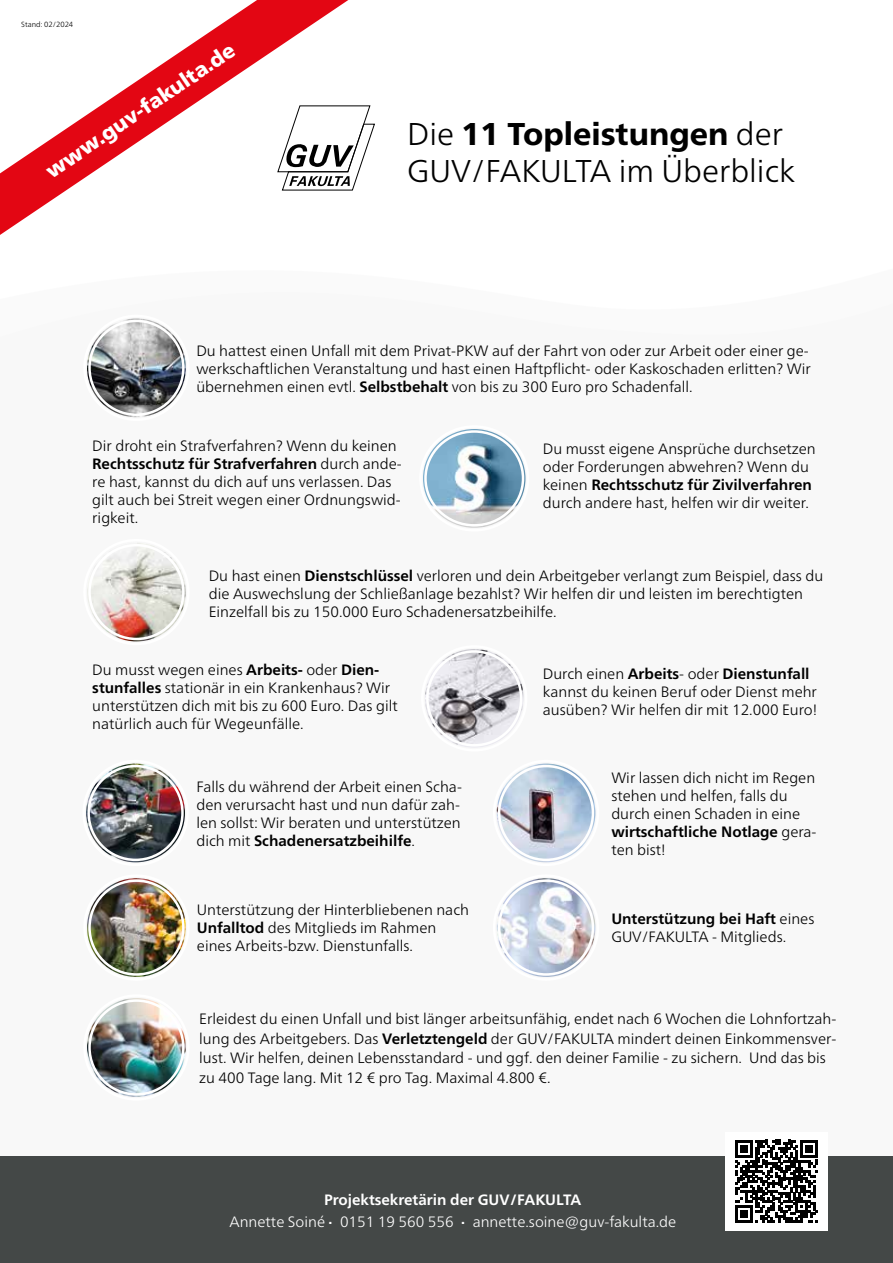
<style>
.page{position:relative;width:893px;height:1263px;background:#fff}
.page>*{position:absolute;margin:0;border:0;box-sizing:border-box;transform-origin:0 0}
.t1{font:300 31.5px/37.8px "Frutiger Neue LTW1 G";color:#000}
.t2{font:900 21px "Frutiger Neue LTW1 G";color:#fff}
.t3{font:300 15px/18px "Frutiger Neue LTW1 G";color:#000}
.t4{font:300 15px/22.2px "Frutiger Neue LTW1 G";color:#fff;text-align:center}
.t5{font:300 7.5px "Frutiger Neue LTW1 G";color:#000}
.s1{font-weight:800}
.s2{font-weight:700}
</style>
<div class="page">
<svg style="left:0;top:0;width:348px;height:235px"></svg>
<div style="left:0;top:1157px;width:893px;height:106px;background:#444847"></div>
<svg style="left:277px;top:105px;width:98px;height:86px"></svg>
<img style="left:423px;top:429px;width:102px;height:99px">
<div style="left:419px;top:425px;width:110px;height:106px;border:2px solid #fff;border-radius:50%"></div>
<div style="left:424px;top:430px;width:100px;height:96px;border:2px solid #fff;border-radius:50%"></div>
<img style="left:86px;top:763px;width:99px;height:99px;border-radius:49px">
<div style="left:82px;top:760px;width:107px;height:106px;border:2px solid #fff;border-radius:50%"></div>
<div style="left:87px;top:765px;width:97px;height:96px;border:2px solid #fff;border-radius:50%"></div>
<img style="left:87px;top:318px;width:99px;height:99px;border-radius:49px">
<div style="left:83px;top:315px;width:107px;height:106px;border:2px solid #fff;border-radius:50%"></div>
<div style="left:88px;top:320px;width:97px;height:96px;border:2px solid #fff;border-radius:50%"></div>
<img style="left:87px;top:543px;width:99px;height:98px;border-radius:49px">
<div style="left:83px;top:539px;width:107px;height:106px;border:2px solid #fff;border-radius:50%"></div>
<div style="left:88px;top:544px;width:97px;height:96px;border:2px solid #fff;border-radius:50%"></div>
<img style="left:425px;top:649px;width:99px;height:99px;border-radius:49px">
<div style="left:421px;top:645px;width:106px;height:106px;border:2px solid #fff;border-radius:50%"></div>
<div style="left:426px;top:650px;width:96px;height:96px;border:2px solid #fff;border-radius:50%"></div>
<img style="left:87px;top:878px;width:99px;height:99px;border-radius:49px">
<div style="left:83px;top:874px;width:107px;height:107px;border:2px solid #fff;border-radius:50%"></div>
<div style="left:88px;top:879px;width:97px;height:97px;border:2px solid #fff;border-radius:50%"></div>
<img style="left:497px;top:763px;width:98px;height:99px;border-radius:49px">
<div style="left:493px;top:760px;width:106px;height:106px;border:2px solid #fff;border-radius:50%"></div>
<div style="left:498px;top:765px;width:96px;height:96px;border:2px solid #fff;border-radius:50%"></div>
<img style="left:87px;top:998px;width:99px;height:99px;border-radius:49px">
<div style="left:83px;top:994px;width:107px;height:107px;border:2px solid #fff;border-radius:50%"></div>
<div style="left:88px;top:999px;width:97px;height:97px;border:2px solid #fff;border-radius:50%"></div>
<img style="left:497px;top:878px;width:98px;height:99px;border-radius:49px">
<div style="left:493px;top:874px;width:106px;height:107px;border:2px solid #fff;border-radius:50%"></div>
<div style="left:498px;top:879px;width:96px;height:97px;border:2px solid #fff;border-radius:50%"></div>
<div style="left:725px;top:1132px;width:103px;height:99px;background:#fff"></div>
<svg style="left:735px;top:1140px;width:83px;height:83px"></svg>
<p class="t5" style="left:21px;top:19px;width:54px">Stand: 02/2024</p>
<h2 class="t2" style="left:39px;top:160px;width:225px;rotate:-34deg">www.guv-fakulta.de</h2>
<h1 class="t1" style="left:407px;top:112px;width:389px">Die <span class="s1">11 Topleistungen</span> der<br>GUV/FAKULTA im Überblick</h1>
<p class="t3" style="left:196px;top:340px;width:616px">Du hattest einen Unfall mit dem Privat-PKW auf der Fahrt von oder zur Arbeit oder einer ge&shy;werkschaftlichen Veranstaltung und hast einen Haftpflicht- oder Kaskoschaden erlitten? Wir übernehmen einen evtl. <span class="s2">Selbstbehalt</span> von bis zu 300 Euro pro Schadenfall.</p>
<p class="t3" style="left:92px;top:435px;width:311px">Dir droht ein Strafverfahren? Wenn du keinen <span class="s2">Rechtsschutz für Strafverfahren</span> durch ande&shy;re hast, kannst du dich auf uns verlassen. Das gilt auch bei Streit wegen einer Ordnungswid&shy;rigkeit.</p>
<p class="t3" style="left:543px;top:439px;width:274px">Du musst eigene Ansprüche durchsetzen oder Forderungen abwehren? Wenn du keinen <span class="s2">Rechtsschutz für Zivilverfahren </span>durch andere hast, helfen wir dir weiter.</p>
<p class="t3" style="left:209px;top:565px;width:616px">Du hast einen <span class="s2">Dienstschlüssel</span> verloren und dein Arbeitgeber verlangt zum Beispiel, dass du die Auswechslung der Schließanlage bezahlst? Wir helfen dir und leisten im berechtigten<br>Einzelfall bis zu 150.000 Euro Schadenersatzbeihilfe.</p>
<p class="t3" style="left:92px;top:660px;width:307px">Du musst wegen eines <span class="s2">Arbeits-</span> oder <span class="s2">Dien&shy;stunfalles</span> stationär in ein Krankenhaus? Wir unterstützen dich mit bis zu 600 Euro. Das gilt natürlich auch für Wegeunfälle.</p>
<p class="t3" style="left:196px;top:776px;width:267px">Falls du während der Arbeit einen Scha&shy;den verursacht hast und nun dafür zah&shy;len sollst: Wir beraten und unterstützen dich mit <span class="s2">Schadenersatzbeihilfe</span>.</p>
<p class="t3" style="left:197px;top:900px;width:274px">Unterstützung der Hinterbliebenen nach<br><span class="s2">Unfalltod</span> des Mitglieds im Rahmen eines Arbeits-bzw. Dienstunfalls.</p>
<p class="t3" style="left:543px;top:664px;width:276px">Durch einen <span class="s2">Arbeits</span>- oder <span class="s2">Dienstunfall </span>kannst du keinen Beruf oder Dienst mehr ausüben? Wir helfen dir mit 12.000 Euro!</p>
<p class="t3" style="left:611px;top:767px;width:207px">Wir lassen dich nicht im Regen stehen und helfen, falls du durch einen Schaden in eine <span class="s2">wirtschaftliche Notlage</span> gera&shy;ten bist!</p>
<p class="t3" style="left:611px;top:909px;width:205px"><span class="s2">Unterstützung bei Haft</span> eines<br>GUV/FAKULTA - Mitglieds.</p>
<p class="t3" style="left:199px;top:1008px;width:639px;line-height:19.5px">Erleidest du einen Unfall und bist länger arbeitsunfähig, endet nach 6 Wochen die Lohnfortzah&shy;lung des Arbeitgebers. Das <span class="s2">Verletztengeld</span> der GUV/FAKULTA mindert deinen Einkommensver&shy;lust. Wir helfen, deinen Lebensstandard - und ggf. den deiner Familie - zu sichern. Und das bis zu 400 Tage lang. Mit 12 € pro Tag. Maximal 4.800 €.</p>
<p class="t4" style="left:229px;top:1187px;width:448px"><span class="s2">Projektsekretärin der GUV/FAKULTA<br></span>Annette Soiné <span class="s2">·</span> 0151 19 560 556 <span class="s2">·</span> annette.soine@guv-fakulta.de</p>
</div>
